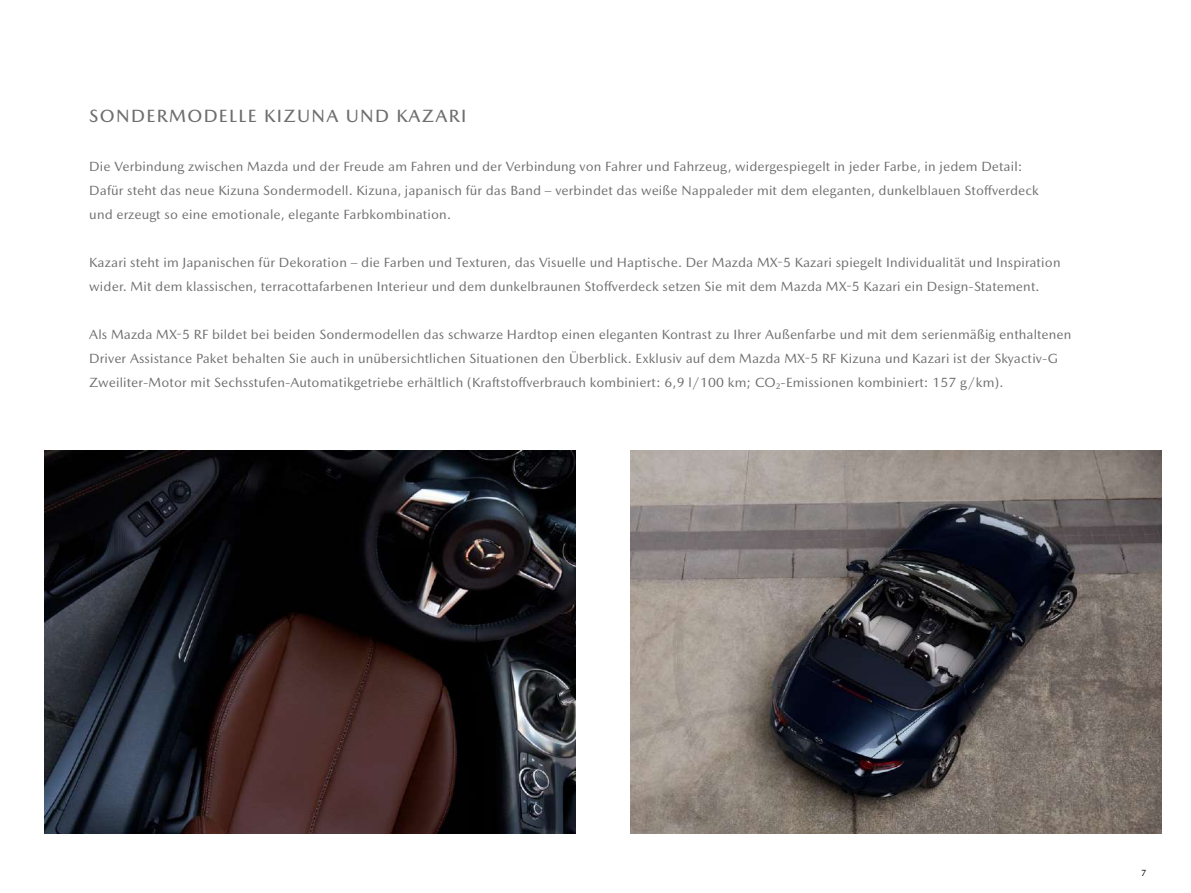
<style>
.page{position:relative;width:1191px;height:893px;background:#fff}
.page>*{position:absolute;margin:0;border:0;box-sizing:border-box;transform-origin:0 0}
.t1{font:500 18px "Mazda Type";letter-spacing:.075em;color:#6e6e6e}
.t2{font:13.5px/24px "Mazda Type";letter-spacing:.01em;color:#6e6e6e}
.t3{font:9px "Mazda Type";color:#000}
</style>
<div class="page">
<img style="left:45px;top:451px;width:530px;height:382px">
<img style="left:630px;top:451px;width:531px;height:382px">
<h1 class="t1" style="left:89px;top:105px;width:378px">SONDERMODELLE KIZUNA UND KAZARI</h1>
<p class="t2" style="left:89px;top:154px;width:951px">Die Verbindung zwischen Mazda und der Freude am Fahren und der Verbindung von Fahrer und Fahrzeug, widergespiegelt in jeder Farbe, in jedem Detail:<br>Dafür steht das neue Kizuna Sondermodell. Kizuna, japanisch für das Band – verbindet das weiße Nappaleder mit dem eleganten, dunkelblauen Stoffverdeck und erzeugt so eine emotionale, elegante Farbkombination.</p>
<p class="t2" style="left:89px;top:250px;width:972px">Kazari steht im Japanischen für Dekoration – die Farben und Texturen, das Visuelle und Haptische. Der Mazda MX-5 Kazari spiegelt Individualität und Inspiration wider. Mit dem klassischen, terracottafarbenen Interieur und dem dunkelbraunen Stoffverdeck setzen Sie mit dem Mazda MX-5 Kazari ein Design-Statement.</p>
<p class="t2" style="left:89px;top:322px;width:983px">Als Mazda MX-5 RF bildet bei beiden Sondermodellen das schwarze Hardtop einen eleganten Kontrast zu Ihrer Außenfarbe und mit dem serienmäßig enthaltenen<br>Driver Assistance Paket behalten Sie auch in unübersichtlichen Situationen den Überblick. Exklusiv auf dem Mazda MX-5 RF Kizuna und Kazari ist der Skyactiv-G<br>Zweiliter-Motor mit Sechsstufen-Automatikgetriebe erhältlich (Kraftstoffverbrauch kombiniert: 6,9 l/100 km; CO<sub>2</sub>-Emissionen kombiniert: 157 g/km).</p>
<p class="t3" style="left:1141px;top:868px;width:7px">7</p>
</div>
